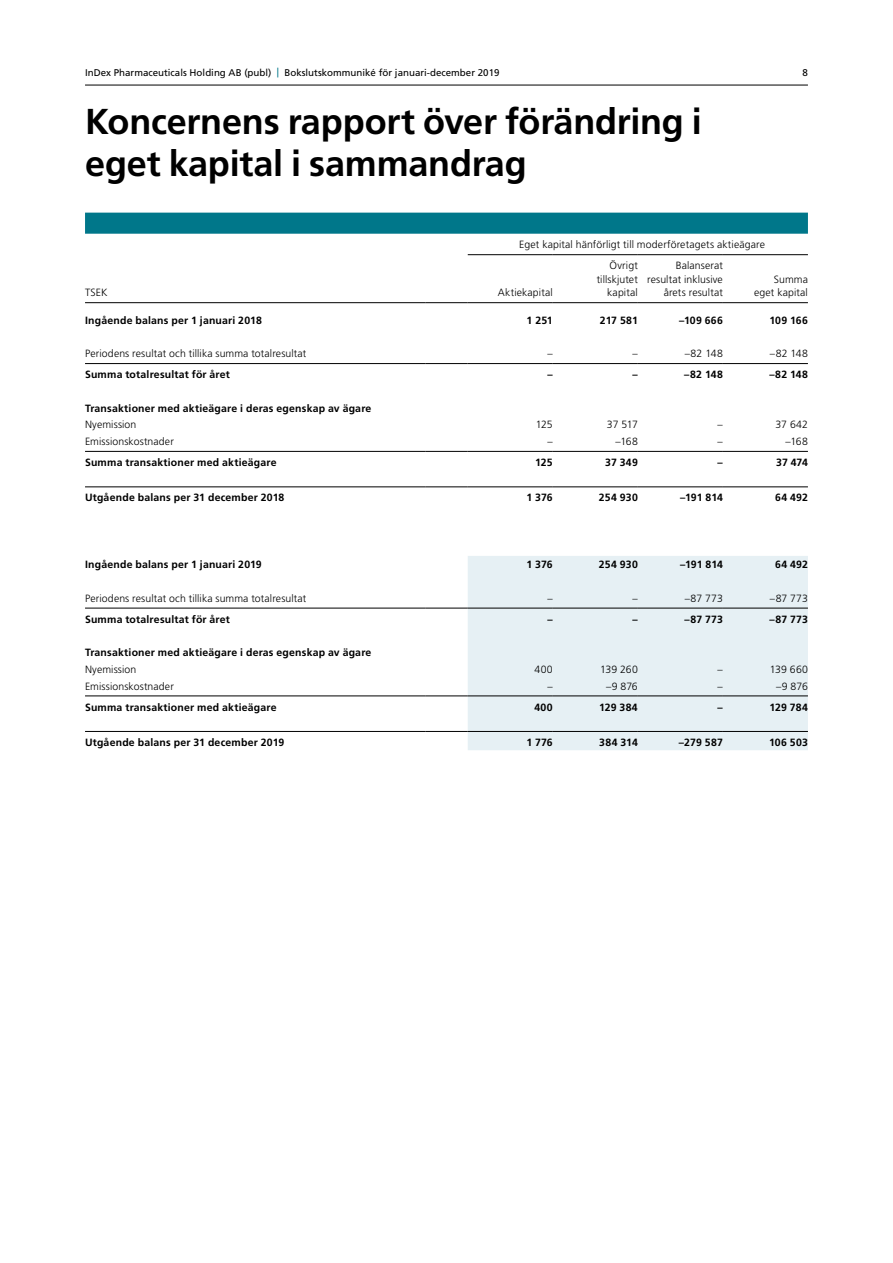
<style>
.page{position:relative;width:893px;height:1263px;background:#fff}
.page>*{position:absolute;margin:0;border:0;box-sizing:border-box;transform-origin:0 0}
.t1{font:700 36px/42px "Frutiger";letter-spacing:-.005em;color:#000}
.t2{font:700 10.5px "Frutiger";letter-spacing:.02em;color:#000}
.t3{font:300 10.5px/13.5px "Frutiger";letter-spacing:.01em;color:#000;text-align:right}
.t4{font:9.75px "Frutiger";color:#000}
.s1{color:#00778a}
</style>
<div class="page">
<hr style="left:85px;top:85px;width:723px;height:1px;background:#000">
<div style="left:85px;top:213px;width:723px;height:21px;background:#00778a"></div>
<div style="left:468px;top:556px;width:340px;height:194px;background:#e6f0f4"></div>
<hr style="left:85px;top:302px;width:340px;height:1px;background:#000">
<hr style="left:425px;top:302px;width:43px;height:1px;background:#000">
<hr style="left:468px;top:302px;width:85px;height:1px;background:#000">
<hr style="left:553px;top:302px;width:85px;height:1px;background:#000">
<hr style="left:638px;top:302px;width:85px;height:1px;background:#000">
<hr style="left:723px;top:302px;width:85px;height:1px;background:#000">
<hr style="left:85px;top:363px;width:340px;height:1px;background:#000">
<hr style="left:425px;top:363px;width:43px;height:1px;background:#000">
<hr style="left:468px;top:363px;width:85px;height:1px;background:#000">
<hr style="left:553px;top:363px;width:85px;height:1px;background:#000">
<hr style="left:638px;top:363px;width:85px;height:1px;background:#000">
<hr style="left:723px;top:363px;width:85px;height:1px;background:#000">
<hr style="left:85px;top:451px;width:340px;height:1px;background:#000">
<hr style="left:425px;top:451px;width:43px;height:1px;background:#000">
<hr style="left:468px;top:451px;width:85px;height:1px;background:#000">
<hr style="left:553px;top:451px;width:85px;height:1px;background:#000">
<hr style="left:638px;top:451px;width:85px;height:1px;background:#000">
<hr style="left:723px;top:451px;width:85px;height:1px;background:#000">
<hr style="left:85px;top:486px;width:340px;height:1px;background:#000">
<hr style="left:425px;top:486px;width:43px;height:1px;background:#000">
<hr style="left:468px;top:486px;width:85px;height:1px;background:#000">
<hr style="left:553px;top:486px;width:85px;height:1px;background:#000">
<hr style="left:638px;top:486px;width:85px;height:1px;background:#000">
<hr style="left:723px;top:486px;width:85px;height:1px;background:#000">
<hr style="left:85px;top:608px;width:340px;height:1px;background:#000">
<hr style="left:425px;top:608px;width:43px;height:1px;background:#000">
<hr style="left:468px;top:608px;width:85px;height:1px;background:#000">
<hr style="left:553px;top:608px;width:85px;height:1px;background:#000">
<hr style="left:638px;top:608px;width:85px;height:1px;background:#000">
<hr style="left:723px;top:608px;width:85px;height:1px;background:#000">
<hr style="left:85px;top:695px;width:340px;height:1px;background:#000">
<hr style="left:425px;top:695px;width:43px;height:1px;background:#000">
<hr style="left:468px;top:695px;width:85px;height:1px;background:#000">
<hr style="left:553px;top:695px;width:85px;height:1px;background:#000">
<hr style="left:638px;top:695px;width:85px;height:1px;background:#000">
<hr style="left:723px;top:695px;width:85px;height:1px;background:#000">
<hr style="left:85px;top:731px;width:340px;height:1px;background:#000">
<hr style="left:425px;top:731px;width:43px;height:1px;background:#000">
<hr style="left:468px;top:731px;width:85px;height:1px;background:#000">
<hr style="left:553px;top:731px;width:85px;height:1px;background:#000">
<hr style="left:638px;top:731px;width:85px;height:1px;background:#000">
<hr style="left:723px;top:731px;width:85px;height:1px;background:#000">
<hr style="left:468px;top:254px;width:85px;height:1px;background:#000">
<hr style="left:553px;top:254px;width:85px;height:1px;background:#000">
<hr style="left:638px;top:254px;width:85px;height:1px;background:#000">
<hr style="left:723px;top:254px;width:85px;height:1px;background:#000">
<p class="t4" style="left:85px;top:67px;width:416px">InDex Pharmaceuticals Holding AB (publ) <span class="s1">|</span> Bokslutskommuniké för januari-december 2019</p>
<p class="t4" style="left:802px;top:67px;width:7px">8</p>
<h1 class="t1" style="left:85px;top:100px;width:618px">Koncernens rapport över förändring i eget kapital i sammandrag</h1>
<p class="t3" style="left:519px;top:238px;width:247px">Eget kapital hänförligt till moderföretagets aktieägare</p>
<p class="t3" style="left:85px;top:286px;width:24px">TSEK</p>
<p class="t3" style="left:498px;top:286px;width:56px">Aktiekapital</p>
<p class="t3" style="left:597px;top:259px;width:43px">Övrigt tillskjutet kapital</p>
<p class="t3" style="left:647px;top:259px;width:77px">Balanserat resultat inklusive årets resultat</p>
<p class="t3" style="left:754px;top:272px;width:55px">Summa eget kapital</p>
<p class="t2" style="left:85px;top:314px;width:178px">Ingående balans per 1 januari 2018</p>
<p class="t2" style="left:527px;top:314px;width:28px">1 251</p>
<p class="t2" style="left:600px;top:314px;width:39px">217 581</p>
<p class="t2" style="left:679px;top:314px;width:45px">–109 666</p>
<p class="t2" style="left:769px;top:314px;width:40px">109 166</p>
<p class="t3" style="left:85px;top:347px;width:223px">Periodens resultat och tillika summa totalresultat</p>
<p class="t3" style="left:548px;top:347px;width:7px">–</p>
<p class="t3" style="left:633px;top:347px;width:7px">–</p>
<p class="t3" style="left:685px;top:347px;width:40px">–82 148</p>
<p class="t3" style="left:770px;top:347px;width:40px">–82 148</p>
<p class="t2" style="left:85px;top:368px;width:147px">Summa totalresultat för året</p>
<p class="t2" style="left:548px;top:368px;width:7px">–</p>
<p class="t2" style="left:633px;top:368px;width:7px">–</p>
<p class="t2" style="left:684px;top:368px;width:40px">–82 148</p>
<p class="t2" style="left:769px;top:368px;width:40px">–82 148</p>
<p class="t2" style="left:85px;top:402px;width:288px">Transaktioner med aktieägare i deras egenskap av ägare</p>
<p class="t3" style="left:85px;top:418px;width:53px">Nyemission</p>
<p class="t3" style="left:536px;top:418px;width:18px">125</p>
<p class="t3" style="left:607px;top:418px;width:32px">37 517</p>
<p class="t3" style="left:718px;top:418px;width:7px">–</p>
<p class="t3" style="left:775px;top:418px;width:34px">37 642</p>
<p class="t3" style="left:85px;top:435px;width:90px">Emissionskostnader</p>
<p class="t3" style="left:548px;top:435px;width:7px">–</p>
<p class="t3" style="left:615px;top:435px;width:24px">–168</p>
<p class="t3" style="left:718px;top:435px;width:7px">–</p>
<p class="t3" style="left:785px;top:435px;width:24px">–168</p>
<p class="t2" style="left:85px;top:456px;width:193px">Summa transaktioner med aktieägare</p>
<p class="t2" style="left:535px;top:456px;width:19px">125</p>
<p class="t2" style="left:605px;top:456px;width:34px">37 349</p>
<p class="t2" style="left:718px;top:456px;width:7px">–</p>
<p class="t2" style="left:776px;top:456px;width:33px">37 474</p>
<p class="t2" style="left:85px;top:492px;width:201px">Utgående balans per 31 december 2018</p>
<p class="t2" style="left:526px;top:492px;width:28px">1 376</p>
<p class="t2" style="left:599px;top:492px;width:40px">254 930</p>
<p class="t2" style="left:680px;top:492px;width:44px">–191 814</p>
<p class="t2" style="left:775px;top:492px;width:34px">64 492</p>
<p class="t2" style="left:85px;top:558px;width:178px">Ingående balans per 1 januari 2019</p>
<p class="t2" style="left:526px;top:558px;width:28px">1 376</p>
<p class="t2" style="left:599px;top:558px;width:40px">254 930</p>
<p class="t2" style="left:680px;top:558px;width:44px">–191 814</p>
<p class="t2" style="left:775px;top:558px;width:34px">64 492</p>
<p class="t3" style="left:85px;top:591px;width:223px">Periodens resultat och tillika summa totalresultat</p>
<p class="t3" style="left:548px;top:591px;width:7px">–</p>
<p class="t3" style="left:633px;top:591px;width:7px">–</p>
<p class="t3" style="left:685px;top:591px;width:40px">–87 773</p>
<p class="t3" style="left:770px;top:591px;width:40px">–87 773</p>
<p class="t2" style="left:85px;top:613px;width:147px">Summa totalresultat för året</p>
<p class="t2" style="left:547px;top:613px;width:7px">–</p>
<p class="t2" style="left:633px;top:613px;width:7px">–</p>
<p class="t2" style="left:684px;top:613px;width:40px">–87 773</p>
<p class="t2" style="left:769px;top:613px;width:40px">–87 773</p>
<p class="t2" style="left:85px;top:646px;width:288px">Transaktioner med aktieägare i deras egenskap av ägare</p>
<p class="t3" style="left:85px;top:662px;width:53px">Nyemission</p>
<p class="t3" style="left:534px;top:662px;width:20px">400</p>
<p class="t3" style="left:600px;top:662px;width:39px">139 260</p>
<p class="t3" style="left:718px;top:662px;width:7px">–</p>
<p class="t3" style="left:770px;top:662px;width:40px">139 660</p>
<p class="t3" style="left:85px;top:679px;width:90px">Emissionskostnader</p>
<p class="t3" style="left:547px;top:679px;width:7px">–</p>
<p class="t3" style="left:606px;top:679px;width:33px">–9 876</p>
<p class="t3" style="left:718px;top:679px;width:7px">–</p>
<p class="t3" style="left:776px;top:679px;width:33px">–9 876</p>
<p class="t2" style="left:85px;top:701px;width:193px">Summa transaktioner med aktieägare</p>
<p class="t2" style="left:534px;top:701px;width:20px">400</p>
<p class="t2" style="left:599px;top:701px;width:40px">129 384</p>
<p class="t2" style="left:718px;top:701px;width:7px">–</p>
<p class="t2" style="left:769px;top:701px;width:40px">129 784</p>
<p class="t2" style="left:85px;top:736px;width:201px">Utgående balans per 31 december 2019</p>
<p class="t2" style="left:526px;top:736px;width:28px">1 776</p>
<p class="t2" style="left:599px;top:736px;width:40px">384 314</p>
<p class="t2" style="left:679px;top:736px;width:46px">–279 587</p>
<p class="t2" style="left:769px;top:736px;width:40px">106 503</p>
</div>
